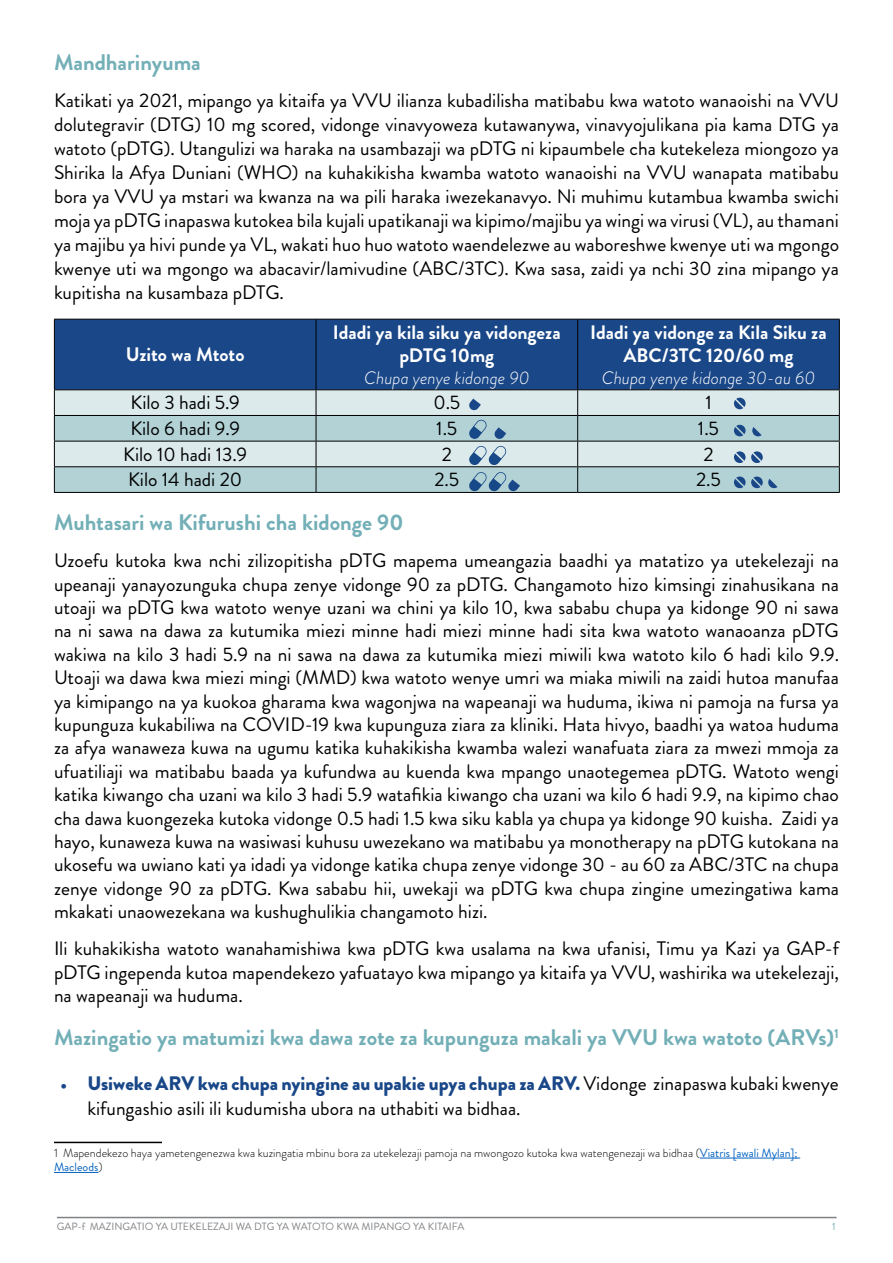
<style>
.page{position:relative;width:893px;height:1263px;background:#fff}
.page>*{position:absolute;margin:0;border:0;box-sizing:border-box;transform-origin:0 0}
.t1{font:700 22.5px "Brandon Grotesque";color:#73afb7}
.t2{font:19.5px/23.4px "Brandon Grotesque";color:#000;text-align:justify}
.t3{font:700 19.5px/23.4px "Brandon Grotesque";color:#fff;text-align:center}
.t4{font:italic 300 18px "Brandon Grotesque";color:#fff}
.t5{font:300 12px/14.4px "Brandon Grotesque";color:#000}
.t6{font:10.5px "Brandon Grotesque";color:#808285}
.t7{font:10.5px "Brandon Grotesque";color:#73afb7}
.s1{font-weight:900;font-size:16.5px;color:#194788}
.s2{font-weight:900;color:#194788}
.s3{font-weight:400;color:#0563c1}
</style>
<div class="page">
<hr style="left:57px;top:1217px;width:780px;height:1px;background:#808285">
<div style="left:55px;top:320px;width:784px;height:69px;background:#194788"></div>
<div style="left:55px;top:390px;width:784px;height:25px;background:#dceaeb"></div>
<svg style="left:55px;top:416px;width:784px;height:76px;background:#bdd7da"></svg>
<hr style="left:54px;top:319px;width:262px;height:1px;background:#000">
<hr style="left:54px;top:320px;width:1px;height:69px;background:#000">
<hr style="left:316px;top:319px;width:262px;height:1px;background:#000">
<hr style="left:316px;top:320px;width:1px;height:69px;background:#000">
<hr style="left:578px;top:319px;width:262px;height:1px;background:#000">
<hr style="left:577px;top:320px;width:1px;height:69px;background:#000">
<hr style="left:839px;top:320px;width:1px;height:69px;background:#000">
<hr style="left:54px;top:389px;width:262px;height:1px;background:#000">
<hr style="left:316px;top:389px;width:262px;height:1px;background:#000">
<hr style="left:578px;top:389px;width:262px;height:1px;background:#000">
<hr style="left:54px;top:415px;width:262px;height:1px;background:#000">
<hr style="left:316px;top:415px;width:262px;height:1px;background:#000">
<hr style="left:578px;top:415px;width:262px;height:1px;background:#000">
<hr style="left:54px;top:441px;width:262px;height:1px;background:#000">
<hr style="left:316px;top:441px;width:262px;height:1px;background:#000">
<hr style="left:578px;top:441px;width:262px;height:1px;background:#000">
<hr style="left:54px;top:466px;width:262px;height:1px;background:#000">
<svg style="left:54px;top:390px;width:1px;height:102px"></svg>
<hr style="left:316px;top:466px;width:262px;height:1px;background:#000">
<svg style="left:316px;top:390px;width:1px;height:102px"></svg>
<hr style="left:578px;top:466px;width:262px;height:1px;background:#000">
<svg style="left:577px;top:390px;width:1px;height:102px"></svg>
<svg style="left:839px;top:390px;width:1px;height:102px"></svg>
<hr style="left:54px;top:492px;width:262px;height:1px;background:#000">
<hr style="left:316px;top:492px;width:262px;height:1px;background:#000">
<hr style="left:578px;top:492px;width:262px;height:1px;background:#000">
<hr style="left:54px;top:1142px;width:108px;height:1px;background:#000">
<hr style="left:700px;top:1158px;width:100px;height:1px;background:#0563c1">
<hr style="left:54px;top:1172px;width:44px;height:1px;background:#0563c1">
<svg style="left:734px;top:398px;width:12px;height:11px"></svg>
<svg style="left:734px;top:425px;width:12px;height:11px"></svg>
<svg style="left:734px;top:451px;width:29px;height:12px"></svg>
<svg style="left:752px;top:427px;width:10px;height:9px"></svg>
<svg style="left:734px;top:476px;width:44px;height:12px"></svg>
<svg style="left:469px;top:398px;width:12px;height:12px"></svg>
<svg style="left:494px;top:427px;width:12px;height:12px"></svg>
<svg style="left:468px;top:419px;width:19px;height:20px"></svg>
<svg style="left:468px;top:445px;width:39px;height:20px"></svg>
<svg style="left:468px;top:471px;width:52px;height:20px"></svg>
<p class="t1" style="left:54px;top:46px;width:148px">Mandharinyuma</p>
<p class="t2" style="left:54px;top:89px;width:786px;line-height:24px">Katikati ya 2021, mipango ya kitaifa ya VVU ilianza kubadilisha matibabu kwa watoto wanaoishi na VVU dolutegravir (DTG) 10 mg scored, vidonge vinavyoweza kutawanywa, vinavyojulikana pia kama DTG ya watoto (pDTG). Utangulizi wa haraka na usambazaji wa pDTG ni kipaumbele cha kutekeleza miongozo ya Shirika la Afya Duniani (WHO) na kuhakikisha kwamba watoto wanaoishi na VVU wanapata matibabu bora ya VVU ya mstari wa kwanza na wa pili haraka iwezekanavyo. Ni muhimu kutambua kwamba swichi moja ya pDTG inapaswa kutokea bila kujali upatikanaji wa kipimo/majibu ya wingi wa virusi (VL), au thamani ya majibu ya hivi punde ya VL, wakati huo huo watoto waendelezwe au waboreshwe kwenye uti wa mgongo kwenye uti wa mgongo wa abacavir/lamivudine (ABC/3TC). Kwa sasa, zaidi ya nchi 30 zina mipango ya kupitisha na kusambaza pDTG.</p>
<p class="t3" style="left:126px;top:343px;width:120px">Uzito wa Mtoto</p>
<p class="t3" style="left:333px;top:321px;width:229px">Idadi ya kila siku ya vidongeza pDTG 10mg</p>
<p class="t4" style="left:364px;top:365px;width:167px">Chupa yenye kidonge 90</p>
<p class="t3" style="left:590px;top:321px;width:238px">Idadi ya vidonge za Kila Siku za<br>ABC/3TC 120/60 mg</p>
<p class="t4" style="left:602px;top:365px;width:215px">Chupa yenye kidonge 30-au 60</p>
<p class="t2" style="left:131px;top:391px;width:111px">Kilo 3 hadi 5.9</p>
<p class="t2" style="left:433px;top:391px;width:29px">0.5</p>
<p class="t2" style="left:705px;top:391px;width:8px">1</p>
<p class="t2" style="left:130px;top:417px;width:111px">Kilo 6 hadi 9.9</p>
<p class="t2" style="left:436px;top:417px;width:23px">1.5</p>
<p class="t2" style="left:698px;top:417px;width:23px">1.5</p>
<p class="t2" style="left:123px;top:443px;width:125px">Kilo 10 hadi 13.9</p>
<p class="t2" style="left:442px;top:443px;width:12px">2</p>
<p class="t2" style="left:703px;top:443px;width:12px">2</p>
<p class="t2" style="left:128px;top:468px;width:115px">Kilo 14 hadi 20</p>
<p class="t2" style="left:434px;top:468px;width:26px">2.5</p>
<p class="t2" style="left:696px;top:468px;width:26px">2.5</p>
<p class="t1" style="left:54px;top:507px;width:351px">Muhtasari wa Kifurushi cha kidonge 90</p>
<p class="t2" style="left:54px;top:549px;width:787px">Uzoefu kutoka kwa nchi zilizopitisha pDTG mapema umeangazia baadhi ya matatizo ya utekelezaji na upeanaji yanayozunguka chupa zenye vidonge 90 za pDTG. Changamoto hizo kimsingi zinahusikana na utoaji wa pDTG kwa watoto wenye uzani wa chini ya kilo 10, kwa sababu chupa ya kidonge 90 ni sawa na ni sawa na dawa za kutumika miezi minne hadi miezi minne hadi sita kwa watoto wanaoanza pDTG wakiwa na kilo 3 hadi 5.9 na ni sawa na dawa za kutumika miezi miwili kwa watoto kilo 6 hadi kilo 9.9.<br>Utoaji wa dawa kwa miezi mingi (MMD) kwa watoto wenye umri wa miaka miwili na zaidi hutoa manufaa ya kimipango na ya kuokoa gharama kwa wagonjwa na wapeanaji wa huduma, ikiwa ni pamoja na fursa ya kupunguza kukabiliwa na COVID-19 kwa kupunguza ziara za kliniki. Hata hivyo, baadhi ya watoa huduma za afya wanaweza kuwa na ugumu katika kuhakikisha kwamba walezi wanafuata ziara za mwezi mmoja za ufuatiliaji wa matibabu baada ya kufundwa au kuenda kwa mpango unaotegemea pDTG. Watoto wengi katika kiwango cha uzani wa kilo 3 hadi 5.9 watafikia kiwango cha uzani wa kilo 6 hadi 9.9, na kipimo chao cha dawa kuongezeka kutoka vidonge 0.5 hadi 1.5 kwa siku kabla ya chupa ya kidonge 90 kuisha. Zaidi ya hayo, kunaweza kuwa na wasiwasi kuhusu uwezekano wa matibabu ya monotherapy na pDTG kutokana na ukosefu wa uwiano kati ya idadi ya vidonge katika chupa zenye vidonge 30 - au 60 za ABC/3TC na chupa zenye vidonge 90 za pDTG. Kwa sababu hii, uwekaji wa pDTG kwa chupa zingine umezingatiwa kama mkakati unaowezekana wa kushughulikia changamoto hizi.</p>
<p class="t2" style="left:54px;top:937px;width:787px">Ili kuhakikisha watoto wanahamishiwa kwa pDTG kwa usalama na kwa ufanisi, Timu ya Kazi ya GAP-f pDTG ingependa kutoa mapendekezo yafuatayo kwa mipango ya kitaifa ya VVU, washirika wa utekelezaji, na wapeanaji wa huduma.</p>
<p class="t1" style="left:54px;top:1022px;width:786px">Mazingatio ya matumizi kwa dawa zote za kupunguza makali ya VVU kwa watoto (ARVs)<sup>1</sup></p>
<p class="t2" style="left:87px;top:1072px;width:753px;line-height:24px;text-indent:-27px"><span class="s1">•</span> <span class="s2">Usiweke ARV kwa chupa nyingine au upakie upya chupa za ARV.</span> Vidonge zinapaswa kubaki kwenye kifungashio asili ili kudumisha ubora na uthabiti wa bidhaa.</p>
<p class="t5" style="left:54px;top:1145px;width:745px">1 Mapendekezo haya yametengenezwa kwa kuzingatia mbinu bora za utekelezaji pamoja na mwongozo kutoka kwa watengenezaji wa bidhaa (<span class="s3">Viatris [awali Mylan];<br>Macleods</span>)</p>
<p class="t6" style="left:57px;top:1219px;width:409px">GAP-f MAZINGATIO YA UTEKELEZAJI WA DTG YA WATOTO KWA MIPANGO YA KITAIFA</p>
<p class="t7" style="left:832px;top:1219px;width:5px">1</p>
</div>
